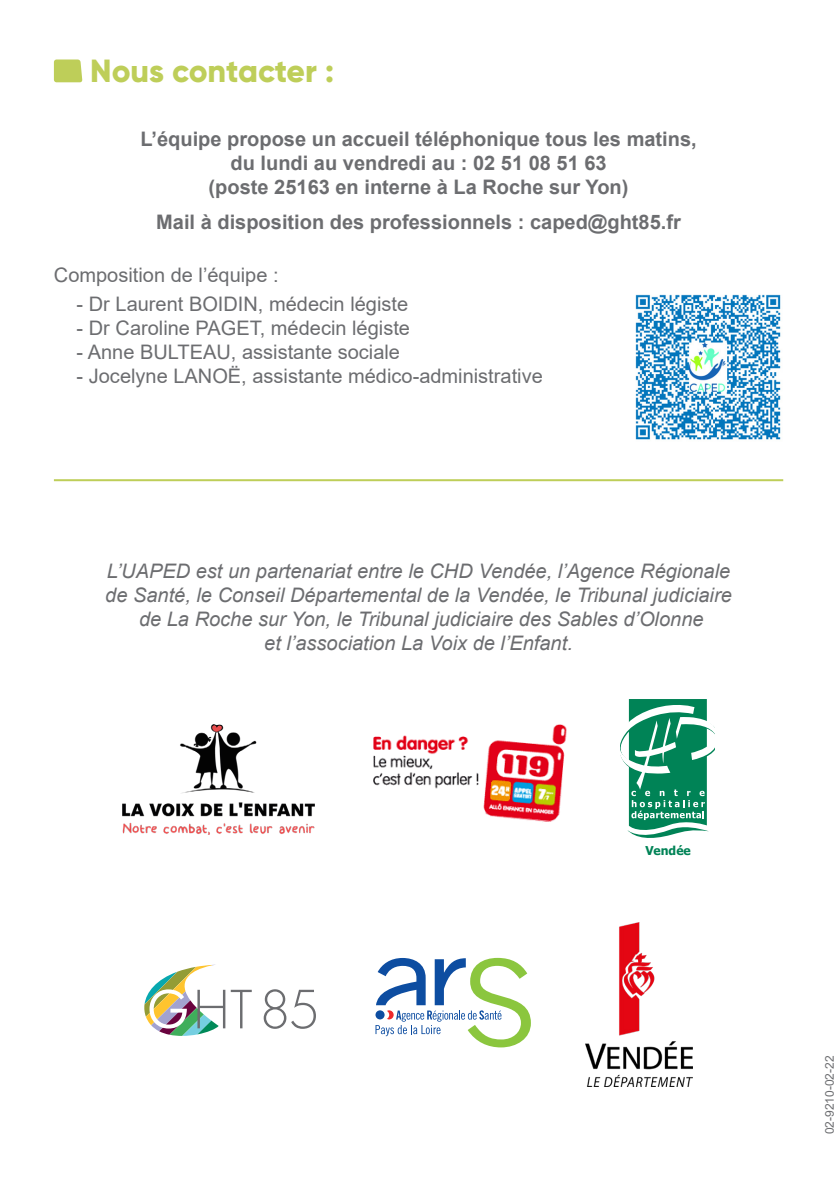
<style>
.page{position:relative;width:840px;height:1191px;background:#fff}
.page>*{position:absolute;margin:0;border:0;box-sizing:border-box;transform-origin:0 0}
.titre_1{font:800 32px "Gilroy";color:#bece59}
.texte{font:italic 20px/24px "Arial";color:#6c6d70;text-align:center}
.texte-2{font:700 20px/24px "Arial";color:#6c6d70;text-align:center}
.texte-3{font:20px "Arial";color:#6c6d70}
.t1{font:700 12.2px "Tahoma";color:#008356}
.texte-4{font:12px "Arial";color:#6c6d70}
</style>
<div class="page">
<hr style="left:54px;top:479px;width:728px;height:2px;background:#bece59">
<svg style="left:54px;top:59px;width:28px;height:23px"></svg>
<img style="left:373px;top:724px;width:194px;height:98px">
<img style="left:122px;top:724px;width:192px;height:110px">
<svg style="left:620px;top:699px;width:94px;height:139px"></svg>
<svg style="left:144px;top:964px;width:172px;height:72px"></svg>
<svg style="left:375px;top:958px;width:155px;height:89px"></svg>
<img style="left:585px;top:922px;width:107px;height:165px">
<img style="left:635px;top:294px;width:146px;height:146px">
<p class="titre_1" style="left:90px;top:51px;width:245px">Nous contacter :</p>
<p class="texte-2" style="left:140px;top:127px;width:557px">L’équipe propose un accueil téléphonique tous les matins, du lundi au vendredi au : 02 51 08 51 63<br>(poste 25163 en interne à La Roche sur Yon)</p>
<p class="texte-2" style="left:156px;top:211px;width:526px">Mail à disposition des professionnels : caped@ght85.fr</p>
<p class="texte-3" style="left:54px;top:261px;width:226px">Composition de l’équipe :</p>
<p class="texte-3" style="left:77px;top:291px;width:333px">- Dr Laurent BOIDIN, médecin légiste</p>
<p class="texte-3" style="left:77px;top:315px;width:335px">- Dr Caroline PAGET, médecin légiste</p>
<p class="texte-3" style="left:77px;top:339px;width:325px">- Anne BULTEAU, assistante sociale</p>
<p class="texte-3" style="left:77px;top:363px;width:467px">- Jocelyne LANOË, assistante médico-administrative</p>
<p class="texte" style="left:105px;top:559px;width:627px">L’UAPED est un partenariat entre le CHD Vendée, l’Agence Régionale de Santé, le Conseil Départemental de la Vendée, le Tribunal judiciaire de La Roche sur Yon, le Tribunal judiciaire des Sables d’Olonne<br>et l’association La Voix de l’Enfant.</p>
<p class="t1" style="left:645px;top:841px;width:47px">Vendée</p>
<p class="texte-4" style="left:821px;top:1134px;width:80px;rotate:-90deg">02-9210-02-22</p>
</div>
